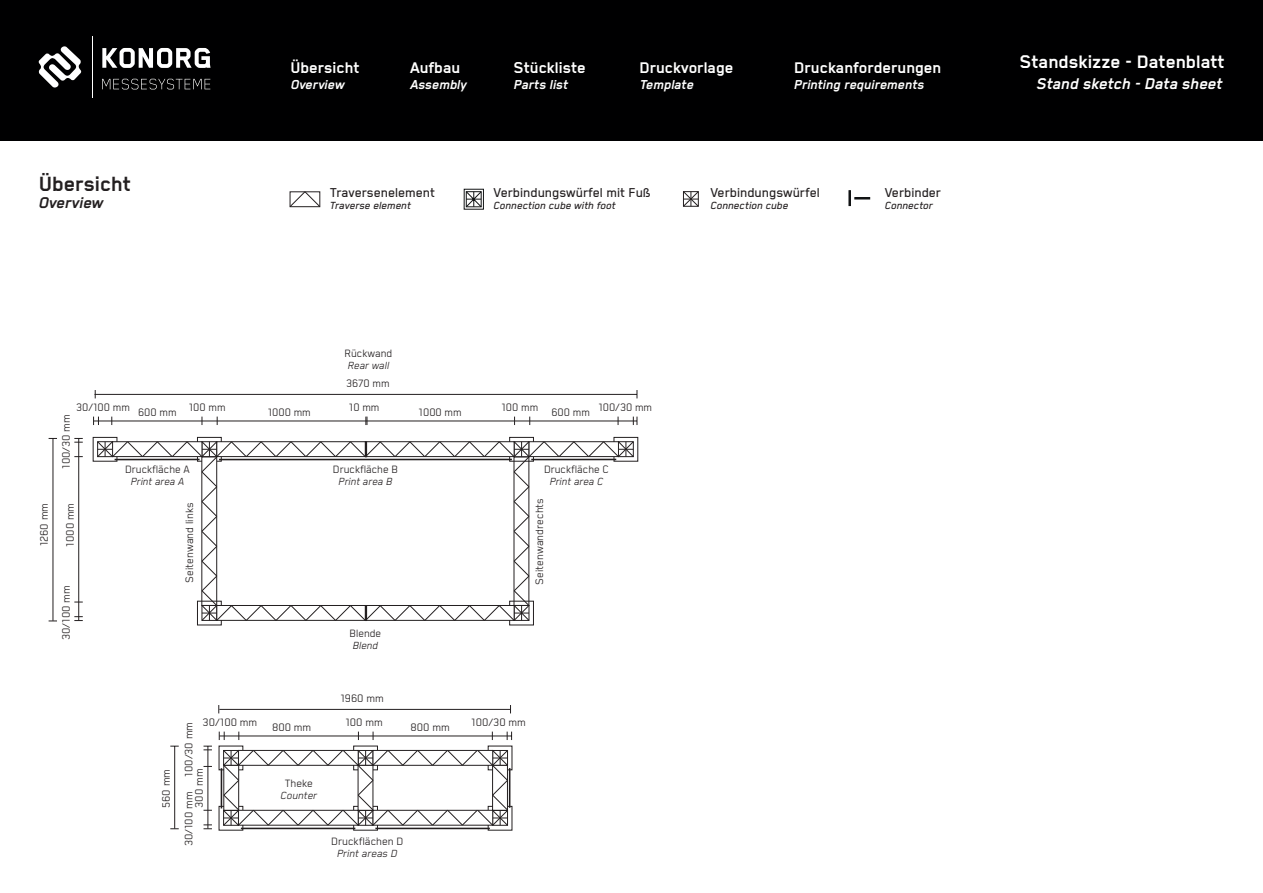
<style>
.page{position:relative;width:1263px;height:893px;background:#fff}
.page>*{position:absolute;margin:0;border:0;box-sizing:border-box;transform-origin:0 0}
.t1{font:700 24px "Blender";color:#231f20}
.t2{font:700 21px "Blender";color:#fff}
.t3{font:700 18px "Blender";color:#fff}
.t4{font:italic 700 18px "Blender";color:#fff}
.t5{font:italic 700 18px "Blender";color:#231f20}
.t6{font:500 15px "Blender";color:#231f20}
.t7{font:italic 700 15px "Blender";color:#fff}
.t8{font:12.3px "Blender";color:#231f20}
.t9{font:italic 12px "Blender";color:#231f20}
.t10{font:italic 500 12px "Blender";color:#231f20}
</style>
<div class="page">
<div style="left:0;top:0;width:1263px;height:140px;background:#000001"></div>
<svg style="left:38px;top:46px;width:44px;height:42px"></svg>
<svg style="left:102px;top:48px;width:109px;height:20px"></svg>
<svg style="left:102px;top:79px;width:108px;height:10px"></svg>
<hr style="left:92px;top:36px;width:1px;height:62px;background:#fff">
<hr style="left:95px;top:394px;width:542px;height:1px;background:#231f20">
<hr style="left:93px;top:421px;width:544px;height:1px;background:#231f20">
<svg style="left:93px;top:417px;width:6px;height:8px"></svg>
<svg style="left:366px;top:417px;width:2px;height:8px"></svg>
<svg style="left:633px;top:417px;width:5px;height:8px"></svg>
<div style="left:464px;top:189px;width:20px;height:20px;border:1px solid #111314"></div>
<svg style="left:683px;top:191px;width:16px;height:16px"></svg>
<svg style="left:289px;top:191px;width:32px;height:16px"></svg>
<svg style="left:849px;top:190px;width:21px;height:16px"></svg>
<svg style="left:465px;top:191px;width:17px;height:17px"></svg>
<hr style="left:219px;top:709px;width:291px;height:1px;background:#231f20">
<hr style="left:208px;top:746px;width:1px;height:83px;background:#231f20">
<hr style="left:78px;top:439px;width:1px;height:181px;background:#231f20">
<hr style="left:174px;top:746px;width:1px;height:83px;background:#231f20">
<hr style="left:53px;top:439px;width:1px;height:182px;background:#231f20">
<svg style="left:204px;top:825px;width:8px;height:4px"></svg>
<svg style="left:74px;top:616px;width:9px;height:5px"></svg>
<svg style="left:204px;top:746px;width:8px;height:5px"></svg>
<svg style="left:74px;top:438px;width:9px;height:5px"></svg>
<div style="left:197px;top:437px;width:25px;height:24px;border:1px solid #231f20"></div>
<div style="left:93px;top:437px;width:24px;height:24px;border:1px solid #231f20"></div>
<div style="left:614px;top:437px;width:24px;height:24px;border:1px solid #231f20"></div>
<div style="left:509px;top:437px;width:25px;height:24px;border:1px solid #231f20"></div>
<svg style="left:97px;top:441px;width:537px;height:180px"></svg>
<hr style="left:219px;top:459px;width:293px;height:1px;background:#231f20">
<hr style="left:531px;top:459px;width:85px;height:1px;background:#231f20">
<hr style="left:115px;top:459px;width:85px;height:1px;background:#231f20">
<svg style="left:218px;top:732px;width:294px;height:99px"></svg>
<p class="t1" style="left:39px;top:171px;width:94px">Übersicht</p>
<p class="t5" style="left:39px;top:193px;width:66px">Overview</p>
<h3 class="t3" style="left:290px;top:58px;width:71px">Übersicht</h3>
<h3 class="t3" style="left:410px;top:58px;width:52px">Aufbau</h3>
<h3 class="t3" style="left:514px;top:58px;width:74px">Stückliste</h3>
<h3 class="t3" style="left:639px;top:58px;width:95px">Druckvorlage</h3>
<p class="t7" style="left:291px;top:77px;width:55px">Overview</p>
<p class="t7" style="left:410px;top:77px;width:58px">Assembly</p>
<p class="t7" style="left:514px;top:77px;width:56px">Parts list</p>
<p class="t7" style="left:640px;top:77px;width:56px">Template</p>
<h3 class="t3" style="left:794px;top:58px;width:149px">Druckanforderungen</h3>
<p class="t7" style="left:794px;top:77px;width:132px">Printing requirements</p>
<p class="t6" style="left:330px;top:185px;width:107px">Traversenelement</p>
<p class="t10" style="left:330px;top:199px;width:83px">Traverse element</p>
<p class="t8" style="left:345px;top:347px;width:49px">Rückwand</p>
<p class="t9" style="left:348px;top:359px;width:43px">Rear wall</p>
<p class="t8" style="left:346px;top:377px;width:45px">3670 mm</p>
<p class="t6" style="left:493px;top:185px;width:159px">Verbindungswürfel mit Fuß</p>
<p class="t10" style="left:493px;top:199px;width:124px">Connection cube with foot</p>
<p class="t6" style="left:710px;top:185px;width:111px">Verbindungswürfel</p>
<p class="t10" style="left:710px;top:199px;width:80px">Connection cube</p>
<p class="t6" style="left:885px;top:185px;width:58px">Verbinder</p>
<p class="t10" style="left:885px;top:199px;width:50px">Connector</p>
<p class="t8" style="left:76px;top:401px;width:55px">30/100 mm</p>
<p class="t8" style="left:598px;top:401px;width:55px">100/30 mm</p>
<p class="t8" style="left:268px;top:406px;width:45px">1000 mm</p>
<p class="t8" style="left:419px;top:406px;width:45px">1000 mm</p>
<p class="t8" style="left:189px;top:401px;width:38px">100 mm</p>
<p class="t8" style="left:349px;top:401px;width:32px">10 mm</p>
<p class="t8" style="left:501px;top:401px;width:38px">100 mm</p>
<p class="t8" style="left:138px;top:406px;width:40px">600 mm</p>
<p class="t8" style="left:551px;top:406px;width:40px">600 mm</p>
<p class="t8" style="left:60px;top:469px;width:56px;rotate:-90deg">100/30 mm</p>
<p class="t8" style="left:125px;top:463px;width:66px">Druckfläche A</p>
<p class="t9" style="left:131px;top:475px;width:55px">Print area A</p>
<p class="t8" style="left:333px;top:463px;width:66px">Druckfläche B</p>
<p class="t9" style="left:339px;top:475px;width:55px">Print area B</p>
<p class="t8" style="left:544px;top:463px;width:66px">Druckfläche C</p>
<p class="t9" style="left:550px;top:475px;width:55px">Print area C</p>
<p class="t8" style="left:38px;top:546px;width:45px;rotate:-90deg">1260 mm</p>
<p class="t8" style="left:183px;top:583px;width:82px;rotate:-90deg">Seitenwand links</p>
<p class="t8" style="left:533px;top:585px;width:88px;rotate:-90deg">Seitenwandrechts</p>
<p class="t8" style="left:64px;top:547px;width:45px;rotate:-90deg">1000 mm</p>
<p class="t8" style="left:60px;top:640px;width:56px;rotate:-90deg">30/100 mm</p>
<p class="t8" style="left:350px;top:628px;width:33px">Blende</p>
<p class="t9" style="left:353px;top:640px;width:27px">Blend</p>
<p class="t8" style="left:160px;top:808px;width:40px;rotate:-90deg">560 mm</p>
<p class="t8" style="left:340px;top:692px;width:45px">1960 mm</p>
<p class="t8" style="left:203px;top:716px;width:56px">30/100 mm</p>
<p class="t8" style="left:345px;top:716px;width:39px">100 mm</p>
<p class="t8" style="left:183px;top:777px;width:56px;rotate:-90deg">100/30 mm</p>
<p class="t8" style="left:272px;top:721px;width:41px">800 mm</p>
<p class="t8" style="left:411px;top:721px;width:41px">800 mm</p>
<p class="t8" style="left:193px;top:808px;width:41px;rotate:-90deg">300 mm</p>
<p class="t8" style="left:285px;top:777px;width:30px">Theke</p>
<p class="t9" style="left:281px;top:790px;width:38px">Counter</p>
<p class="t8" style="left:183px;top:846px;width:56px;rotate:-90deg">30/100 mm</p>
<p class="t8" style="left:331px;top:835px;width:74px">Druckflächen D</p>
<p class="t9" style="left:337px;top:847px;width:62px">Print areas D</p>
<p class="t8" style="left:471px;top:716px;width:56px">100/30 mm</p>
<h2 class="t2" style="left:1019px;top:50px;width:207px">Standskizze - Datenblatt</h2>
<h3 class="t4" style="left:1036px;top:74px;width:187px">Stand sketch - Data sheet</h3>
</div>
